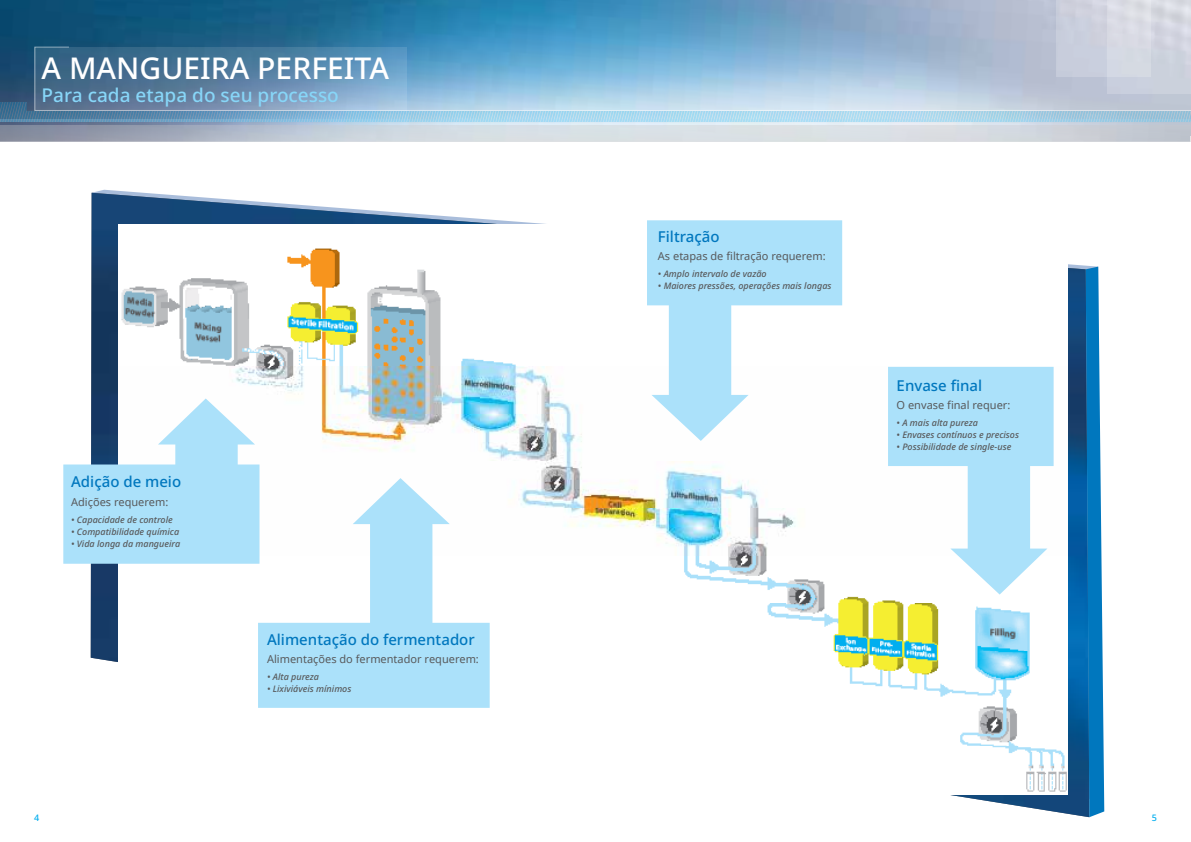
<style>
.page{position:relative;width:1191px;height:842px;background:#fff}
.page>*{position:absolute;margin:0;border:0;box-sizing:border-box;transform-origin:0 0}
.t1{font:500 30px "Noto Sans";color:#fff}
.t2{font:500 19px "Noto Sans";color:#87d6f8}
.t3{font:500 15px "Noto Sans";color:#0077be}
.t4{font:11px "Noto Sans";color:#58595b}
.t5{font:italic 500 9px "Noto Sans";color:#58595b}
.t6{font:500 9px "Noto Sans";color:#00aeef}
</style>
<div class="page">
<img style="left:0;top:0;width:1191px;height:125px">
<svg style="left:0;top:125px;width:1191px;height:17px;background:#c6cdd5"></svg>
<svg style="left:0;top:102px;width:1191px;height:17px;background:#91bdd7"></svg>
<hr style="left:0;top:119px;width:1191px;height:3px;background:#9ddcf9">
<svg style="left:34px;top:46px;width:1157px;height:65px;background:#88adc9"></svg>
<img style="left:1056px;top:0;width:52px;height:77px">
<img style="left:1108px;top:0;width:83px;height:94px">
<img style="left:91px;top:193px;width:998px;height:624px">
<svg style="left:1085px;top:267px;width:19px;height:550px;background:#2787c2"></svg>
<img style="left:119px;top:224px;width:948px;height:571px">
<svg style="left:63px;top:398px;width:196px;height:166px"></svg>
<svg style="left:258px;top:478px;width:232px;height:230px;fill:#abe1fa"></svg>
<svg style="left:647px;top:220px;width:195px;height:221px;fill:#abe1fa"></svg>
<svg style="left:888px;top:367px;width:165px;height:227px"></svg>
<h1 class="t1" style="left:42px;top:47px;width:349px">A MANGUEIRA PERFEITA</h1>
<h2 class="t2" style="left:42px;top:82px;width:299px">Para cada etapa do seu processo</h2>
<h3 class="t3" style="left:71px;top:471px;width:111px">Adição de meio</h3>
<p class="t4" style="left:71px;top:494px;width:99px">Adições requerem:</p>
<p class="t5" style="left:71px;top:513px;width:103px">• Capacidade de controle</p>
<p class="t5" style="left:71px;top:525px;width:110px">• Compatibilidade química</p>
<p class="t5" style="left:71px;top:537px;width:111px">• Vida longa da mangueira</p>
<h3 class="t3" style="left:267px;top:629px;width:209px">Alimentação do fermentador</h3>
<p class="t4" style="left:267px;top:651px;width:213px">Alimentações do fermentador requerem:</p>
<p class="t5" style="left:267px;top:670px;width:53px">• Alta pureza</p>
<p class="t5" style="left:267px;top:682px;width:86px">• Lixiviáveis mínimos</p>
<h3 class="t3" style="left:658px;top:226px;width:63px">Filtração</h3>
<p class="t4" style="left:658px;top:249px;width:169px">As etapas de filtração requerem:</p>
<p class="t5" style="left:658px;top:268px;width:110px">• Amplo intervalo de vazão</p>
<p class="t5" style="left:658px;top:280px;width:175px">• Maiores pressões, operações mais longas</p>
<h3 class="t3" style="left:896px;top:375px;width:87px">Envase final</h3>
<p class="t4" style="left:896px;top:398px;width:115px">O envase final requer:</p>
<p class="t5" style="left:896px;top:417px;width:83px">• A mais alta pureza</p>
<p class="t5" style="left:896px;top:429px;width:124px">• Envases contínuos e precisos</p>
<p class="t5" style="left:896px;top:441px;width:116px">• Possibilidade de single-use</p>
<p class="t6" style="left:34px;top:811px;width:7px">4</p>
<p class="t6" style="left:1151px;top:811px;width:7px">5</p>
</div>
